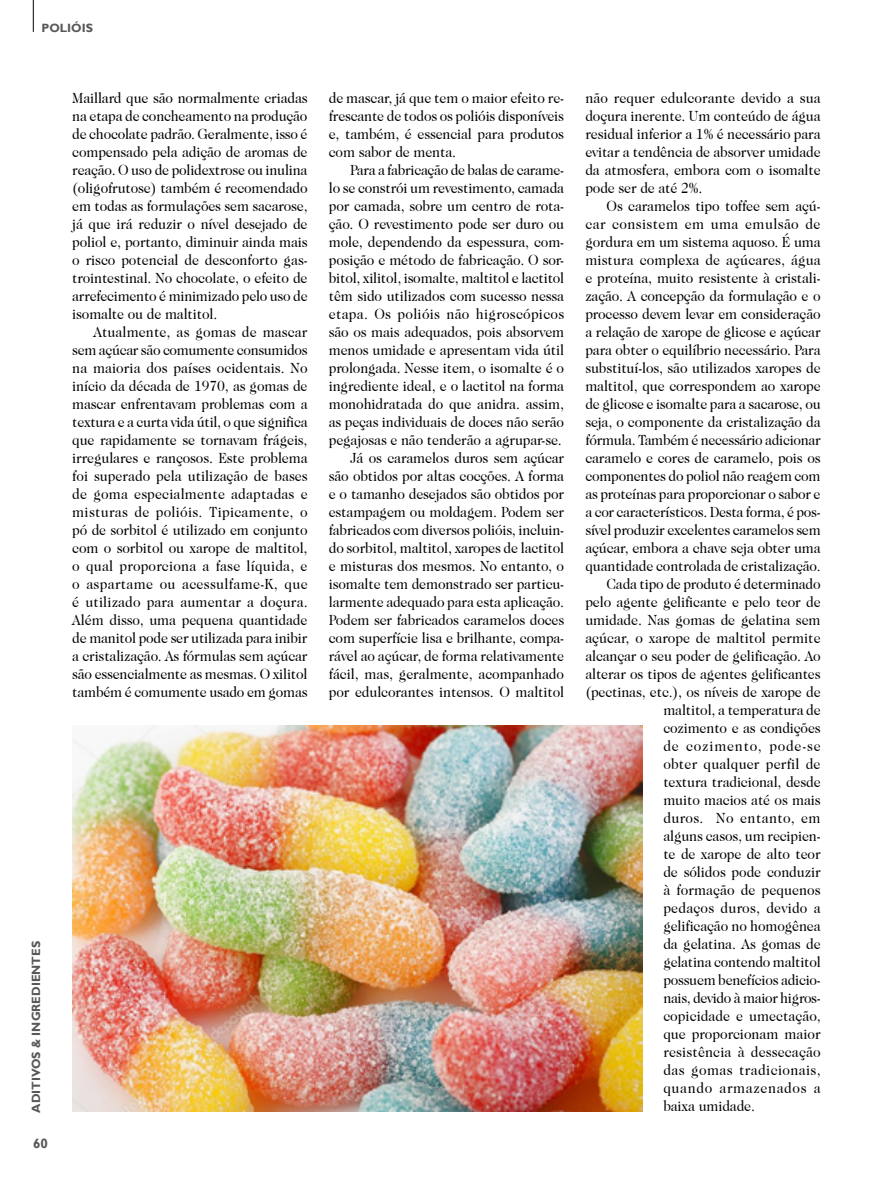
<style>
.page{position:relative;width:893px;height:1191px;background:#fff}
.page>*{position:absolute;margin:0;border:0;box-sizing:border-box;transform-origin:0 0}
.texto{font:15px/18px "Caslon 224 IT Cby BT";letter-spacing:-.01em;color:#000;text-align:justify;scale:.93 1}
.texto-2{font:15px "Caslon 224 IT Cby BT";letter-spacing:.015em;color:#000;scale:.93 1}
.texto-3{font:15px "Caslon 224 IT Cby BT";letter-spacing:.025em;color:#000;scale:.93 1}
.texto-4{font:15px "Caslon 224 IT Cby BT";letter-spacing:.01em;color:#000;scale:.93 1}
.texto-5{font:15px "Caslon 224 IT Cby BT";letter-spacing:.055em;color:#000;scale:.93 1}
.texto-6{font:15px "Caslon 224 IT Cby BT";letter-spacing:.045em;color:#000;scale:.93 1}
.t1{font:700 13.5px "Gill Sans";color:#58585a}
.t2{font:700 12px "Gill Sans";color:#58585a}
</style>
<div class="page">
<hr style="left:33px;top:0;width:1px;height:32px;background:#000">
<img style="left:72px;top:725px;width:570px;height:386px">
<p class="t2" style="left:42px;top:21px;width:53px">POLIÓIS</p>
<p class="t2" style="left:29px;top:1112px;width:173px;rotate:-90deg">ADITIVOS &amp; INGREDIENTES</p>
<p class="t1" style="left:33px;top:1135px;width:16px">60</p>
<p class="texto" style="left:72px;top:89px;width:255px">Maillard que são normalmente criadas na etapa de concheamento na produção de chocolate padrão. Geralmente, isso é compensado pela adição de aromas de reação. O uso de polidextrose ou inulina (oligofrutose) também é recomendado em todas as formulações sem sacarose, já que irá reduzir o nível desejado de poliol e, portanto, diminuir ainda mais o risco potencial de desconforto gas&shy;trointestinal. No chocolate, o efeito de arrefecimento é minimizado pelo uso de isomalte ou de maltitol.</p>
<p class="texto" style="left:72px;top:323px;width:255px;text-indent:21px">Atualmente, as gomas de mascar sem açúcar são comumente consumidos na maioria dos países ocidentais. No início da década de 1970, as gomas de mascar enfrentavam problemas com a textura e a curta vida útil, o que significa que rapidamente se tornavam frágeis, irregulares e rançosos. Este problema foi superado pela utilização de bases de goma especialmente adaptadas e misturas de polióis. Tipicamente, o pó de sorbitol é utilizado em conjunto com o sorbitol ou xarope de maltitol, o qual proporciona a fase líquida, e o aspartame ou acessulfame-K, que é utilizado para aumentar a doçura.<br>Além disso, uma pequena quantidade de manitol pode ser utilizada para inibir a cristalização. As fórmulas sem açúcar são essencialmente as mesmas. O xilitol também é comumente usado em gomas</p>
<p class="texto" style="left:329px;top:89px;width:255px">de mascar, já que tem o maior efeito re&shy;frescante de todos os polióis disponíveis e, também, é essencial para produtos com sabor de menta.</p>
<p class="texto" style="left:329px;top:161px;width:255px;text-indent:21px">Para a fabricação de balas de carame&shy;lo se constrói um revestimento, camada por camada, sobre um centro de rota&shy;ção. O revestimento pode ser duro ou mole, dependendo da espessura, com&shy;posição e método de fabricação. O sor&shy;bitol, xilitol, isomalte, maltitol e lactitol têm sido utilizados com sucesso nessa etapa. Os polióis não higroscópicos são os mais adequados, pois absorvem menos umidade e apresentam vida útil prolongada. Nesse item, o isomalte é o ingrediente ideal, e o lactitol na forma monohidratada do que anidra. assim, as peças individuais de doces não serão pegajosas e não tenderão a agrupar-se.</p>
<p class="texto" style="left:329px;top:449px;width:255px;text-indent:21px">Já os caramelos duros sem açúcar são obtidos por altas cocções. A forma e o tamanho desejados são obtidos por estampagem ou moldagem. Podem ser fabricados com diversos polióis, incluin&shy;do sorbitol, maltitol, xaropes de lactitol e misturas dos mesmos. No entanto, o isomalte tem demonstrado ser particu&shy;larmente adequado para esta aplicação.<br>Podem ser fabricados caramelos doces com superfície lisa e brilhante, compa&shy;rável ao açúcar, de forma relativamente fácil, mas, geralmente, acompanhado por edulcorantes intensos. O maltitol</p>
<p class="texto" style="left:585px;top:89px;width:255px">não requer edulcorante devido a sua doçura inerente. Um conteúdo de água residual inferior a 1% é necessário para evitar a tendência de absorver umidade da atmosfera, embora com o isomalte pode ser de até 2%.</p>
<p class="texto" style="left:585px;top:197px;width:255px;text-indent:21px">Os caramelos tipo toffee sem açú&shy;car consistem em uma emulsão de gordura em um sistema aquoso. É uma mistura complexa de açúcares, água e proteína, muito resistente à cristali&shy;zação. A concepção da formulação e o processo devem levar em consideração a relação de xarope de glicose e açúcar para obter o equilíbrio necessário. Para substituí-los, são utilizados xaropes de maltitol, que correspondem ao xarope de glicose e isomalte para a sacarose, ou seja, o componente da cristalização da fórmula. Também é necessário adicionar caramelo e cores de caramelo, pois os componentes do poliol não reagem com as proteínas para proporcionar o sabor e a cor característicos. Desta forma, é pos&shy;sível produzir excelentes caramelos sem açúcar, embora a chave seja obter uma quantidade controlada de cristalização.</p>
<p class="texto" style="left:607px;top:575px;width:232px">Cada tipo de produto é determinado</p>
<p class="texto" style="left:585px;top:593px;width:254px">pelo agente gelificante e pelo teor de</p>
<p class="texto" style="left:585px;top:611px;width:254px">umidade. Nas gomas de gelatina sem</p>
<p class="texto" style="left:585px;top:629px;width:254px">açúcar, o xarope de maltitol permite</p>
<p class="texto" style="left:585px;top:647px;width:254px">alcançar o seu poder de gelificação. Ao</p>
<p class="texto" style="left:585px;top:665px;width:254px">alterar os tipos de agentes gelificantes</p>
<p class="texto" style="left:585px;top:683px;width:254px">(pectinas, etc.), os níveis de xarope de</p>
<p class="texto" style="left:663px;top:701px;width:171px">maltitol, a temperatura de</p>
<p class="texto" style="left:663px;top:719px;width:171px">cozimento e as condições</p>
<p class="texto-5" style="left:663px;top:737px;width:171px">de cozimento, pode-se</p>
<p class="texto-2" style="left:663px;top:755px;width:171px">obter qualquer perfil de</p>
<p class="texto" style="left:663px;top:773px;width:171px">textura tradicional, desde</p>
<p class="texto" style="left:663px;top:791px;width:171px">muito macios até os mais</p>
<p class="texto-3" style="left:663px;top:809px;width:171px">duros. No entanto, em</p>
<p class="texto" style="left:663px;top:827px;width:171px">alguns casos, um recipien-</p>
<p class="texto" style="left:663px;top:845px;width:171px">te de xarope de alto teor</p>
<p class="texto" style="left:663px;top:863px;width:171px">de sólidos pode conduzir</p>
<p class="texto" style="left:663px;top:881px;width:171px">à formação de pequenos</p>
<p class="texto-2" style="left:663px;top:899px;width:171px">pedaços duros, devido a</p>
<p class="texto" style="left:663px;top:917px;width:171px">gelificação no homogênea</p>
<p class="texto" style="left:663px;top:935px;width:171px">da gelatina. As gomas de</p>
<p class="texto" style="left:663px;top:953px;width:171px">gelatina contendo maltitol</p>
<p class="texto" style="left:663px;top:971px;width:171px">possuem benefícios adicio-</p>
<p class="texto" style="left:663px;top:989px;width:171px">nais, devido à maior higros-</p>
<p class="texto" style="left:663px;top:1007px;width:171px">copicidade e umectação,</p>
<p class="texto" style="left:663px;top:1025px;width:171px">que proporcionam maior</p>
<p class="texto-4" style="left:663px;top:1043px;width:171px">resistência à dessecação</p>
<p class="texto-3" style="left:663px;top:1061px;width:171px">das gomas tradicionais,</p>
<p class="texto-6" style="left:663px;top:1079px;width:171px">quando armazenados a</p>
<p class="texto" style="left:663px;top:1097px;width:100px">baixa umidade.</p>
</div>
